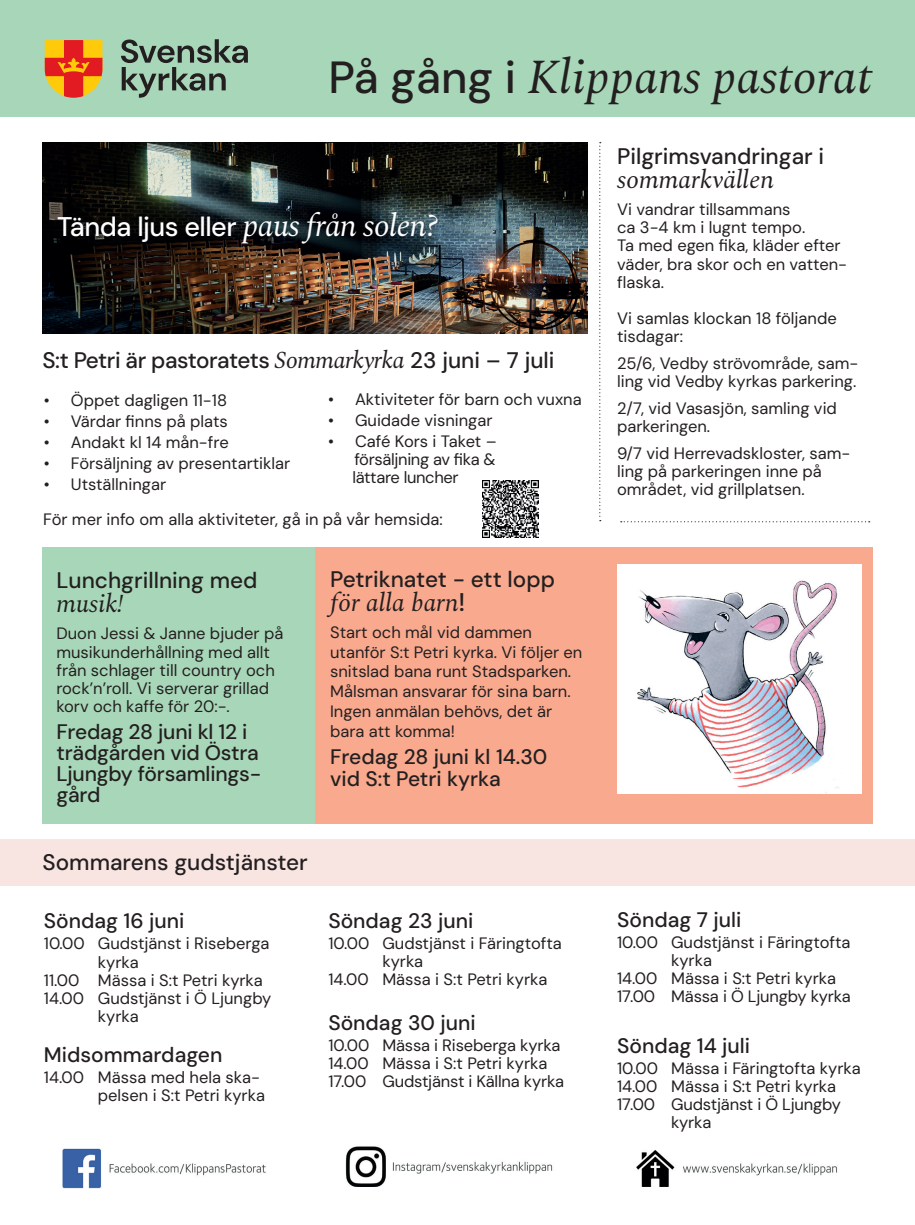
<style>
.page{position:relative;width:915px;height:1225px;background:#fff}
.page>*{position:absolute;margin:0;border:0;box-sizing:border-box;transform-origin:0 0}
.t1{font:italic 48px "Spectral";color:#231f20}
.t2{font:500 27px "DM Sans";letter-spacing:-.02em;color:#fff}
.t3{font:italic 25.5px "Spectral";color:#231f20}
.t4{font:500 22.5px "DM Sans";color:#231f20}
.t5{font:500 22.5px "DM Sans";letter-spacing:-.02em;color:#231f20}
.t6{font:500 21px/21.1px "DM Sans";color:#231f20}
.t7{font:16.5px/18px "DM Sans";color:#231f20}
.s1{font-family:"DM Sans";font-weight:500;font-style:normal;font-size:45px}
.s2{font-family:"Spectral";font-weight:400;font-style:italic;font-size:31.5px}
.s3{font-family:"Spectral";font-weight:400;font-style:italic;font-size:24px}
.s4{font-family:"DM Sans";font-weight:500;font-style:normal}
</style>
<div class="page">
<div style="left:315px;top:547px;width:557px;height:276px;background:#f8a98e"></div>
<div style="left:43px;top:547px;width:272px;height:276px;background:#a7d7b8"></div>
<div style="left:0;top:0;width:914px;height:117px;background:#a7d7b8"></div>
<img style="left:62px;top:1148px;width:204px;height:41px">
<img style="left:345px;top:1146px;width:208px;height:40px">
<img style="left:636px;top:1150px;width:201px;height:36px">
<svg style="left:599px;top:142px;width:1px;height:379px"></svg>
<img style="left:617px;top:564px;width:244px;height:230px">
<svg style="left:45px;top:40px;width:57px;height:58px"></svg>
<svg style="left:121px;top:39px;width:127px;height:59px"></svg>
<img style="left:43px;top:142px;width:544px;height:191px">
<div style="left:0;top:839px;width:914px;height:47px;background:#f8e5e1"></div>
<img style="left:482px;top:481px;width:56px;height:56px">
<svg style="left:620px;top:521px;width:249px;height:1px"></svg>
<h1 class="t1" style="left:328px;top:43px;width:545px"><span class="s1">På gång i</span> Klippans pastorat</h1>
<h2 class="t2" style="left:57px;top:210px;width:382px">Tända ljus eller <span class="s2">paus från solen?</span></h2>
<h3 class="t5" style="left:43px;top:346px;width:513px">S:t Petri är pastoratets <span class="s3">Sommarkyrka</span> 23 juni – 7 juli</h3>
<p class="t7" style="left:44px;top:391px;width:185px">• Öppet dagligen 11-18</p>
<p class="t7" style="left:44px;top:412px;width:185px">• Värdar finns på plats</p>
<p class="t7" style="left:44px;top:433px;width:186px">• Andakt kl 14 mån-fre</p>
<p class="t7" style="left:44px;top:454px;width:248px">• Försäljning av presentartiklar</p>
<p class="t7" style="left:44px;top:475px;width:124px">• Utställningar</p>
<p class="t7" style="left:328px;top:390px;width:255px">• Aktiviteter för barn och vuxna</p>
<p class="t7" style="left:328px;top:411px;width:166px">• Guidade visningar</p>
<p class="t7" style="left:352px;top:432px;width:146px;text-align:justify;text-indent:-24px">• Café Kors i Taket – försäljning av fika &amp; lättare luncher</p>
<p class="t7" style="left:43px;top:510px;width:401px">För mer info om alla aktiviteter, gå in på vår hemsida:</p>
<h3 class="t4" style="left:56px;top:566px;width:202px">Lunchgrillning med</h3>
<h3 class="t3" style="left:56px;top:585px;width:69px">musik!</h3>
<p class="t7" style="left:56px;top:624px;width:228px">Duon Jessi &amp; Janne bjuder på musikunderhållning med allt från schlager till country och rock’n’roll. Vi serverar grillad korv och kaffe för 20:-.</p>
<p class="t6" style="left:56px;top:720px;width:206px">Fredag 28 juni kl 12 i trädgården vid Östra<br>Ljungby församlings&shy;gård</p>
<h3 class="t4" style="left:43px;top:848px;width:267px">Sommarens gudstjänster</h3>
<p class="t6" style="left:44px;top:910px;width:142px">Söndag 16 juni</p>
<p class="t7" style="left:44px;top:934px;width:227px">10.00 Gudstjänst i Riseberga</p>
<p class="t7" style="left:98px;top:952px;width:42px">kyrka</p>
<p class="t7" style="left:44px;top:970px;width:220px">11.00 Mässa i S:t Petri kyrka</p>
<p class="t7" style="left:44px;top:988px;width:229px">14.00 Gudstjänst i Ö Ljungby</p>
<p class="t7" style="left:98px;top:1006px;width:42px">kyrka</p>
<p class="t6" style="left:44px;top:1043px;width:180px">Midsommardagen</p>
<p class="t7" style="left:98px;top:1068px;width:168px;text-indent:-54px">14.00 Mässa med hela ska&shy;pelsen i S:t Petri kyrka</p>
<h3 class="t4" style="left:330px;top:565px;width:226px">Petriknatet - ett lopp</h3>
<h3 class="t3" style="left:330px;top:584px;width:137px">för alla barn<span class="s4">!</span></h3>
<p class="t7" style="left:330px;top:622px;width:254px;line-height:19.8px">Start och mål vid dammen utanför S:t Petri kyrka. Vi följer en snitslad bana runt Stadsparken.<br>Målsman ansvarar för sina barn.<br>Ingen anmälan behövs, det är bara att komma!</p>
<p class="t6" style="left:330px;top:745px;width:219px;line-height:22.5px">Fredag 28 juni kl 14.30 vid S:t Petri kyrka</p>
<p class="t6" style="left:328px;top:909px;width:146px">Söndag 23 juni</p>
<p class="t7" style="left:328px;top:934px;width:235px">10.00 Gudstjänst i Färingtofta</p>
<p class="t7" style="left:382px;top:952px;width:42px">kyrka</p>
<p class="t7" style="left:328px;top:970px;width:220px">14.00 Mässa i S:t Petri kyrka</p>
<p class="t6" style="left:328px;top:1011px;width:149px">Söndag 30 juni</p>
<p class="t7" style="left:328px;top:1036px;width:237px">10.00 Mässa i Riseberga kyrka<br>14.00 Mässa i S:t Petri kyrka<br>17.00 Gudstjänst i Källna kyrka</p>
<h3 class="t4" style="left:617px;top:143px;width:208px">Pilgrimsvandringar i</h3>
<h3 class="t3" style="left:617px;top:161px;width:158px">sommarkvällen</h3>
<p class="t7" style="left:617px;top:201px;width:231px">Vi vandrar tillsammans<br>ca 3-4 km i lugnt tempo.<br>Ta med egen fika, kläder efter väder, bra skor och en vatten&shy;flaska.</p>
<p class="t7" style="left:617px;top:309px;width:221px">Vi samlas klockan 18 följande tisdagar:</p>
<p class="t7" style="left:617px;top:354px;width:243px">25/6, Vedby strövområde, sam&shy;ling vid Vedby kyrkas parkering.</p>
<p class="t7" style="left:617px;top:399px;width:221px">2/7, vid Vasasjön, samling vid parkeringen.</p>
<p class="t7" style="left:617px;top:444px;width:235px">9/7 vid Herrevadskloster, sam&shy;ling på parkeringen inne på området, vid grillplatsen.</p>
<p class="t6" style="left:617px;top:909px;width:126px">Söndag 7 juli</p>
<p class="t7" style="left:617px;top:933px;width:235px">10.00 Gudstjänst i Färingtofta</p>
<p class="t7" style="left:671px;top:951px;width:42px">kyrka</p>
<p class="t7" style="left:617px;top:969px;width:220px">14.00 Mässa i S:t Petri kyrka</p>
<p class="t7" style="left:617px;top:987px;width:235px">17.00 Mässa i Ö Ljungby kyrka</p>
<p class="t6" style="left:617px;top:1034px;width:134px">Söndag 14 juli</p>
<p class="t7" style="left:617px;top:1059px;width:245px">10.00 Mässa i Färingtofta kyrka</p>
<p class="t7" style="left:617px;top:1077px;width:220px">14.00 Mässa i S:t Petri kyrka</p>
<p class="t7" style="left:617px;top:1095px;width:225px">17.00 Gudstjänst i Ö Ljungby</p>
<p class="t7" style="left:671px;top:1113px;width:42px">kyrka</p>
</div>
